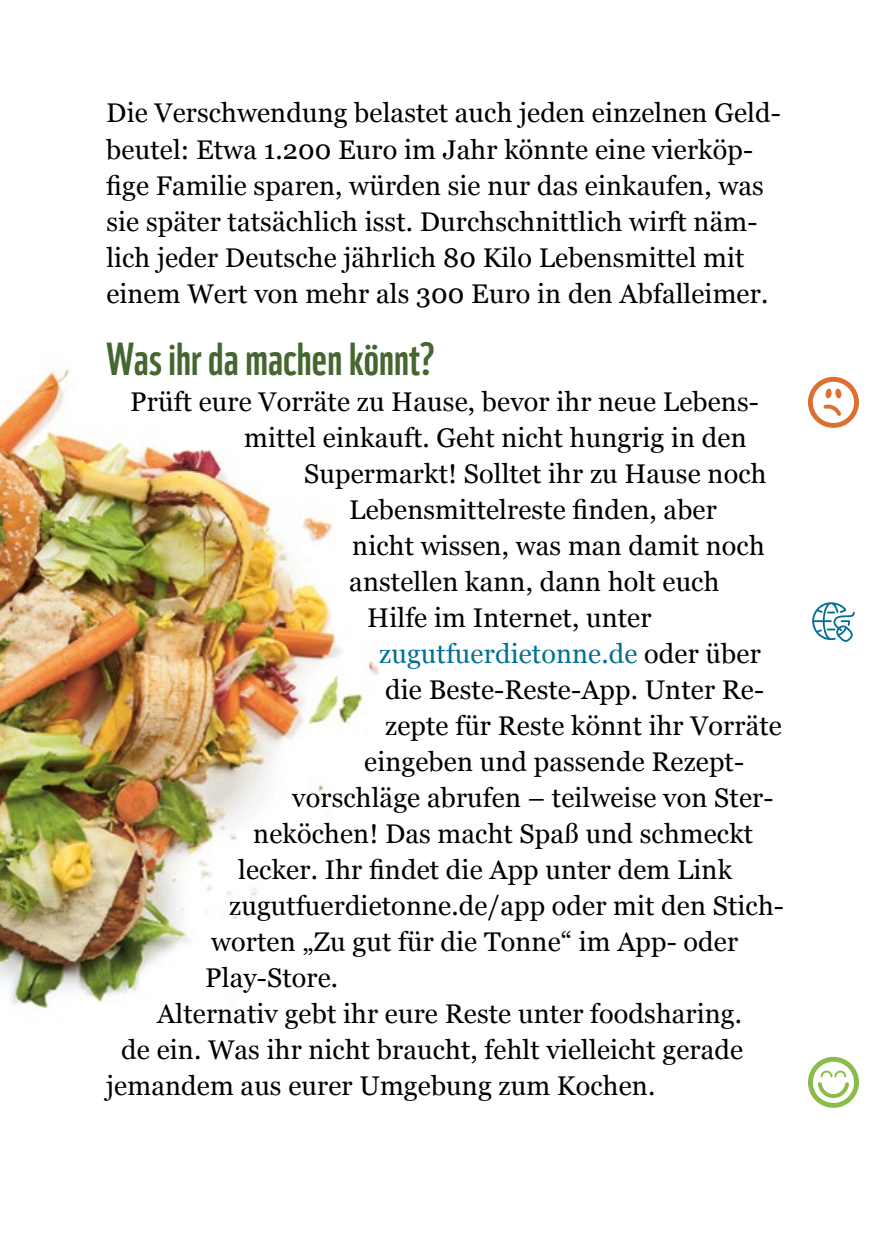
<style>
.page{position:relative;width:893px;height:1259px;background:#fff}
.page>*{position:absolute;margin:0;border:0;box-sizing:border-box;transform-origin:0 0}
.t1{font:45px "WWF";color:#456630}
.t2{font:27px/36px "Georgia";letter-spacing:.005em;color:#000}
.t3{font:27px "Georgia";letter-spacing:.005em;color:#007096}
.s1{color:#000}
</style>
<div class="page">
<img style="left:0;top:369px;width:379px;height:657px">
<svg style="left:812px;top:602px;width:43px;height:40px"></svg>
<svg style="left:808px;top:377px;width:51px;height:51px"></svg>
<svg style="left:808px;top:1056px;width:51px;height:51px"></svg>
<p class="t2" style="left:106px;top:96px;width:676px">Die Verschwendung belastet auch jeden einzelnen Geld&shy;beutel: Etwa 1.200 Euro im Jahr könnte eine vierköp&shy;fige Familie sparen, würden sie nur das einkaufen, was sie später tatsächlich isst. Durchschnittlich wirft näm&shy;lich jeder Deutsche jährlich 80 Kilo Lebensmittel mit einem Wert von mehr als 300 Euro in den Abfalleimer.</p>
<h1 class="t1" style="left:106px;top:323px;width:330px">Was ihr da machen könnt?</h1>
<p class="t2" style="left:130px;top:384px;width:630px">Prüft eure Vorräte zu Hause, bevor ihr neue Lebens-</p>
<p class="t2" style="left:244px;top:420px;width:504px">mittel einkauft. Geht nicht hungrig in den</p>
<p class="t2" style="left:304px;top:456px;width:464px">Supermarkt! Solltet ihr zu Hause noch</p>
<p class="t2" style="left:349px;top:492px;width:369px">Lebensmittelreste finden, aber</p>
<p class="t2" style="left:352px;top:528px;width:414px">nicht wissen, was man damit noch</p>
<p class="t2" style="left:349px;top:564px;width:372px">anstellen kann, dann holt euch</p>
<p class="t2" style="left:367px;top:600px;width:286px">Hilfe im Internet, unter</p>
<p class="t3" style="left:379px;top:637px;width:383px">zugutfuerdietonne.de <span class="s1">oder über</span></p>
<p class="t2" style="left:385px;top:672px;width:380px">die Beste-Reste-App. Unter Re-</p>
<p class="t2" style="left:385px;top:708px;width:398px">zepte für Reste könnt ihr Vorräte</p>
<p class="t2" style="left:364px;top:744px;width:381px">eingeben und passende Rezept-</p>
<p class="t2" style="left:292px;top:780px;width:483px">vorschläge abrufen – teilweise von Ster-</p>
<p class="t2" style="left:253px;top:816px;width:501px">neköchen! Das macht Spaß und schmeckt</p>
<p class="t2" style="left:238px;top:852px;width:495px">lecker. Ihr findet die App unter dem Link</p>
<p class="t2" style="left:229px;top:888px;width:556px">zugutfuerdietonne.de/app oder mit den Stich-</p>
<p class="t2" style="left:211px;top:924px;width:528px">worten „Zu gut für die Tonne“ im App- oder</p>
<p class="t2" style="left:205px;top:960px;width:134px">Play-Store.</p>
<p class="t2" style="left:157px;top:996px;width:586px">Alternativ gebt ihr eure Reste unter foodsharing.</p>
<p class="t2" style="left:121px;top:1032px;width:623px">de ein. Was ihr nicht braucht, fehlt vielleicht gerade</p>
<p class="t2" style="left:106px;top:1068px;width:550px">jemandem aus eurer Umgebung zum Kochen.</p>
</div>
